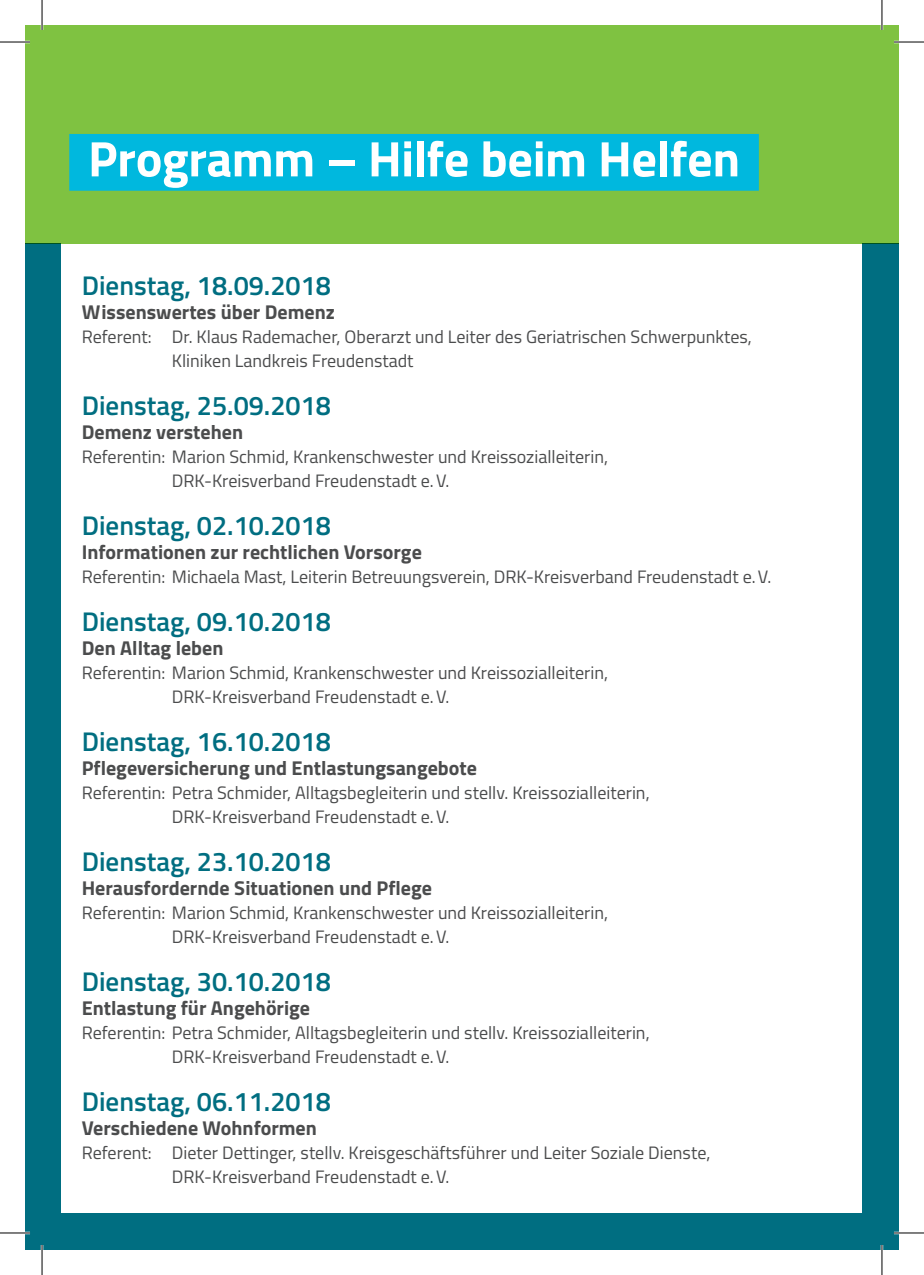
<style>
.page{position:relative;width:924px;height:1275px;background:#fff}
.page>*{position:absolute;margin:0;border:0;box-sizing:border-box;transform-origin:0 0}
.t1{font:700 50px "BGEK Titillium";letter-spacing:-.01em;color:#fff}
.t2{font:600 27px "BGEK Titillium";color:#006e81}
.t3{font:700 20px "BGEK Titillium";color:#4b4c4d}
.t4{font:18px/24px "BGEK Titillium";color:#4b4c4d}
</style>
<div class="page">
<div style="left:25px;top:243px;width:873px;height:1007px;background:#006e81"></div>
<div style="left:62px;top:243px;width:799px;height:970px;background:#fff"></div>
<div style="left:25px;top:25px;width:873px;height:218px;background:#7fc241"></div>
<div style="left:69px;top:134px;width:689px;height:57px;background:#00b8de"></div>
<hr style="left:0;top:41px;width:30px;height:2px;background:#fff">
<hr style="left:893px;top:41px;width:30px;height:2px;background:#fff">
<hr style="left:0;top:1231px;width:30px;height:3px;background:#fff">
<hr style="left:893px;top:1231px;width:30px;height:3px;background:#fff">
<hr style="left:41px;top:0;width:2px;height:30px;background:#fff">
<hr style="left:41px;top:1245px;width:2px;height:30px;background:#fff">
<hr style="left:880px;top:0;width:2px;height:30px;background:#fff">
<hr style="left:880px;top:1245px;width:2px;height:30px;background:#fff">
<hr style="left:0;top:42px;width:30px;height:1px;background:#000">
<hr style="left:893px;top:42px;width:30px;height:1px;background:#000">
<hr style="left:0;top:1232px;width:30px;height:1px;background:#000">
<hr style="left:893px;top:1232px;width:30px;height:1px;background:#000">
<hr style="left:42px;top:0;width:1px;height:30px;background:#000">
<hr style="left:42px;top:1245px;width:1px;height:30px;background:#000">
<hr style="left:881px;top:0;width:1px;height:30px;background:#000">
<hr style="left:881px;top:1245px;width:1px;height:30px;background:#000">
<h1 class="t1" style="left:88px;top:121px;width:653px">Programm – Hilfe beim Helfen</h1>
<h2 class="t2" style="left:82px;top:265px;width:250px">Dienstag, 18.09.2018</h2>
<p class="t3" style="left:82px;top:297px;width:254px">Wissenswertes über Demenz</p>
<p class="t4" style="left:172px;top:324px;width:581px;text-indent:-90px">Referent: Dr. Klaus Rademacher, Oberarzt und Leiter des Geriatrischen Schwerpunktes,<br>Kliniken Landkreis Freudenstadt</p>
<h2 class="t2" style="left:82px;top:385px;width:250px">Dienstag, 25.09.2018</h2>
<p class="t3" style="left:82px;top:417px;width:163px">Demenz verstehen</p>
<p class="t4" style="left:172px;top:444px;width:437px;text-indent:-90px">Referentin: Marion Schmid, Krankenschwester und Kreissozialleiterin,<br>DRK-Kreisverband Freudenstadt e.V.</p>
<h2 class="t2" style="left:82px;top:505px;width:250px">Dienstag, 02.10.2018</h2>
<p class="t3" style="left:82px;top:537px;width:341px">Informationen zur rechtlichen Vorsorge</p>
<p class="t4" style="left:82px;top:564px;width:690px">Referentin: Michaela Mast, Leiterin Betreuungsverein, DRK-Kreisverband Freudenstadt e.V.</p>
<h2 class="t2" style="left:82px;top:601px;width:250px">Dienstag, 09.10.2018</h2>
<p class="t3" style="left:82px;top:633px;width:143px">Den Alltag leben</p>
<p class="t4" style="left:172px;top:660px;width:437px;text-indent:-90px">Referentin: Marion Schmid, Krankenschwester und Kreissozialleiterin,<br>DRK-Kreisverband Freudenstadt e.V.</p>
<h2 class="t2" style="left:82px;top:721px;width:250px">Dienstag, 16.10.2018</h2>
<p class="t3" style="left:82px;top:753px;width:396px">Pflegeversicherung und Entlastungsangebote</p>
<p class="t4" style="left:172px;top:780px;width:479px;text-indent:-90px">Referentin: Petra Schmider, Alltagsbegleiterin und stellv. Kreissozialleiterin,<br>DRK-Kreisverband Freudenstadt e.V.</p>
<h2 class="t2" style="left:82px;top:841px;width:250px">Dienstag, 23.10.2018</h2>
<p class="t3" style="left:82px;top:873px;width:351px">Herausfordernde Situationen und Pflege</p>
<p class="t4" style="left:172px;top:900px;width:437px;text-indent:-90px">Referentin: Marion Schmid, Krankenschwester und Kreissozialleiterin,<br>DRK-Kreisverband Freudenstadt e.V.</p>
<h2 class="t2" style="left:82px;top:961px;width:250px">Dienstag, 30.10.2018</h2>
<p class="t3" style="left:82px;top:993px;width:230px">Entlastung für Angehörige</p>
<p class="t4" style="left:172px;top:1020px;width:479px;text-indent:-90px">Referentin: Petra Schmider, Alltagsbegleiterin und stellv. Kreissozialleiterin,<br>DRK-Kreisverband Freudenstadt e.V.</p>
<h2 class="t2" style="left:82px;top:1081px;width:250px">Dienstag, 06.11.2018</h2>
<p class="t3" style="left:82px;top:1113px;width:236px">Verschiedene Wohnformen</p>
<p class="t4" style="left:172px;top:1140px;width:540px;text-indent:-90px">Referent: Dieter Dettinger, stellv. Kreisgeschäftsführer und Leiter Soziale Dienste,<br>DRK-Kreisverband Freudenstadt e.V.</p>
</div>
